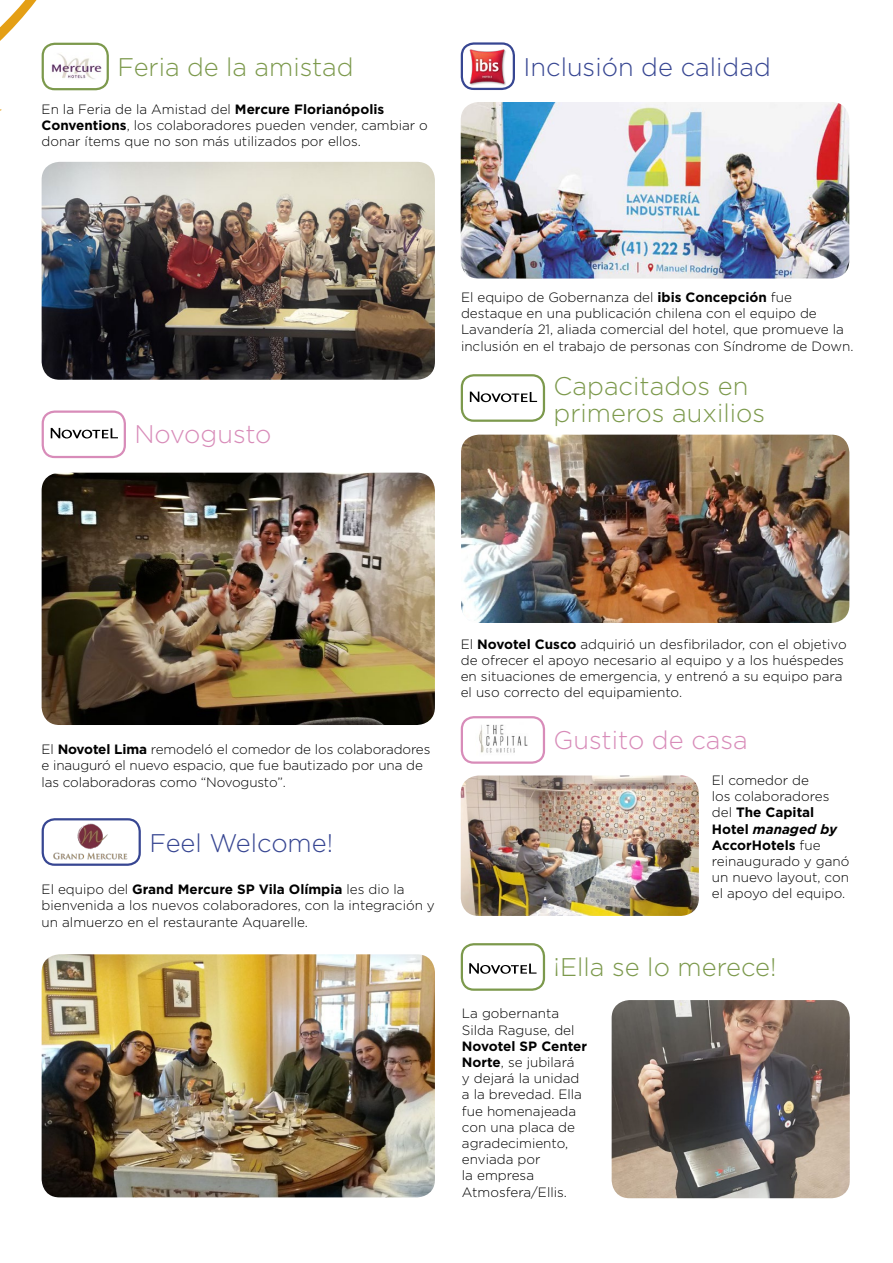
<style>
.page{position:relative;width:893px;height:1263px;background:#fff}
.page>*{position:absolute;margin:0;border:0;box-sizing:border-box;transform-origin:0 0}
.t1{font:300 25.5px/27px "Gotham";color:#7c994c}
.t2{font:300 25.5px "Gotham";color:#374692}
.t3{font:300 25.5px "Gotham";color:#d88cb9}
.t4{font:300 13.5px/16.2px "Gotham";color:#000}
.s1{font-weight:700}
.s2{font-weight:700;font-style:italic}
</style>
<div class="page">
<div style="left:42px;top:43px;width:67px;height:47px;border:2px solid #7c994c;border-radius:12px"></div>
<img style="left:62px;top:55px;width:40px;height:24px">
<img style="left:42px;top:162px;width:393px;height:218px">
<div style="left:461px;top:42px;width:54px;height:48px;border:2px solid #374692;border-radius:12px"></div>
<div style="left:42px;top:410px;width:84px;height:48px;border:2px solid #d88cb9;border-radius:12px"></div>
<img style="left:469px;top:49px;width:37px;height:36px">
<img style="left:461px;top:102px;width:388px;height:177px">
<svg style="left:51px;top:428px;width:67px;height:10px"></svg>
<img style="left:42px;top:473px;width:393px;height:252px">
<div style="left:461px;top:374px;width:84px;height:48px;border:2px solid #7c994c;border-radius:12px"></div>
<svg style="left:470px;top:392px;width:67px;height:10px"></svg>
<img style="left:461px;top:435px;width:388px;height:188px">
<div style="left:42px;top:818px;width:99px;height:48px;border:2px solid #374692;border-radius:12px"></div>
<img style="left:53px;top:823px;width:74px;height:37px">
<img style="left:42px;top:954px;width:393px;height:243px">
<div style="left:461px;top:716px;width:84px;height:48px;border:2px solid #d88cb9;border-radius:12px"></div>
<div style="left:461px;top:943px;width:84px;height:48px;border:2px solid #7c994c;border-radius:12px"></div>
<img style="left:479px;top:724px;width:49px;height:29px">
<img style="left:461px;top:775px;width:238px;height:141px">
<svg style="left:469px;top:963px;width:68px;height:11px"></svg>
<img style="left:612px;top:1000px;width:238px;height:198px">
<svg style="left:0;top:0;width:62px;height:256px"></svg>
<h1 class="t1" style="left:117px;top:53px;width:238px">Feria de la amistad</h1>
<p class="t4" style="left:42px;top:100px;width:388px">En la Feria de la Amistad del <span class="s1">Mercure Florianópolis<br>Conventions</span>, los colaboradores pueden vender, cambiar o donar ítems que no son más utilizados por ellos.</p>
<h1 class="t2" style="left:523px;top:51px;width:249px">Inclusión de calidad</h1>
<h1 class="t3" style="left:134px;top:418px;width:139px">Novogusto</h1>
<p class="t4" style="left:461px;top:289px;width:394px">El equipo de Gobernanza del <span class="s1">ibis Concepción</span> fue destaque en una publicación chilena con el equipo de Lavandería 21, aliada comercial del hotel, que promueve la inclusión en el trabajo de personas con Síndrome de Down.</p>
<h1 class="t1" style="left:554px;top:372px;width:213px">Capacitados en primeros auxilios</h1>
<p class="t4" style="left:42px;top:741px;width:390px">El <span class="s1">Novotel Lima</span> remodeló el comedor de los colaboradores e inauguró el nuevo espacio, que fue bautizado por una de las colaboradoras como “Novogusto”.</p>
<h1 class="t2" style="left:149px;top:827px;width:185px">Feel Welcome!</h1>
<p class="t4" style="left:42px;top:881px;width:395px">El equipo del <span class="s1">Grand Mercure SP Vila Olímpia</span> les dio la bienvenida a los nuevos colaboradores, con la integración y un almuerzo en el restaurante Aquarelle.</p>
<p class="t4" style="left:461px;top:635px;width:387px">El <span class="s1">Novotel Cusco</span> adquirió un desfibrilador, con el objetivo de ofrecer el apoyo necesario al equipo y a los huéspedes en situaciones de emergencia, y entrenó a su equipo para el uso correcto del equipamiento.</p>
<h1 class="t3" style="left:554px;top:724px;width:196px">Gustito de casa</h1>
<p class="t4" style="left:712px;top:772px;width:139px">El comedor de<br>los colaboradores del <span class="s1">The Capital<br>Hotel</span> <span class="s2">managed by<br></span><span class="s1">AccorHotels</span> fue reinaugurado y ganó un nuevo layout, con el apoyo del equipo.</p>
<h1 class="t1" style="left:554px;top:953px;width:225px">¡Ella se lo merece!</h1>
<p class="t4" style="left:462px;top:1005px;width:114px">La gobernanta<br>Silda Raguse, del</p>
<p class="t4" style="left:462px;top:1037px;width:127px"><span class="s1">Novotel SP Center<br>Norte</span>, se jubilará<br>y dejará la unidad a la brevedad. Ella fue homenajeada con una placa de agradecimiento, enviada por<br>la empresa<br>Atmosfera/Ellis.</p>
</div>
